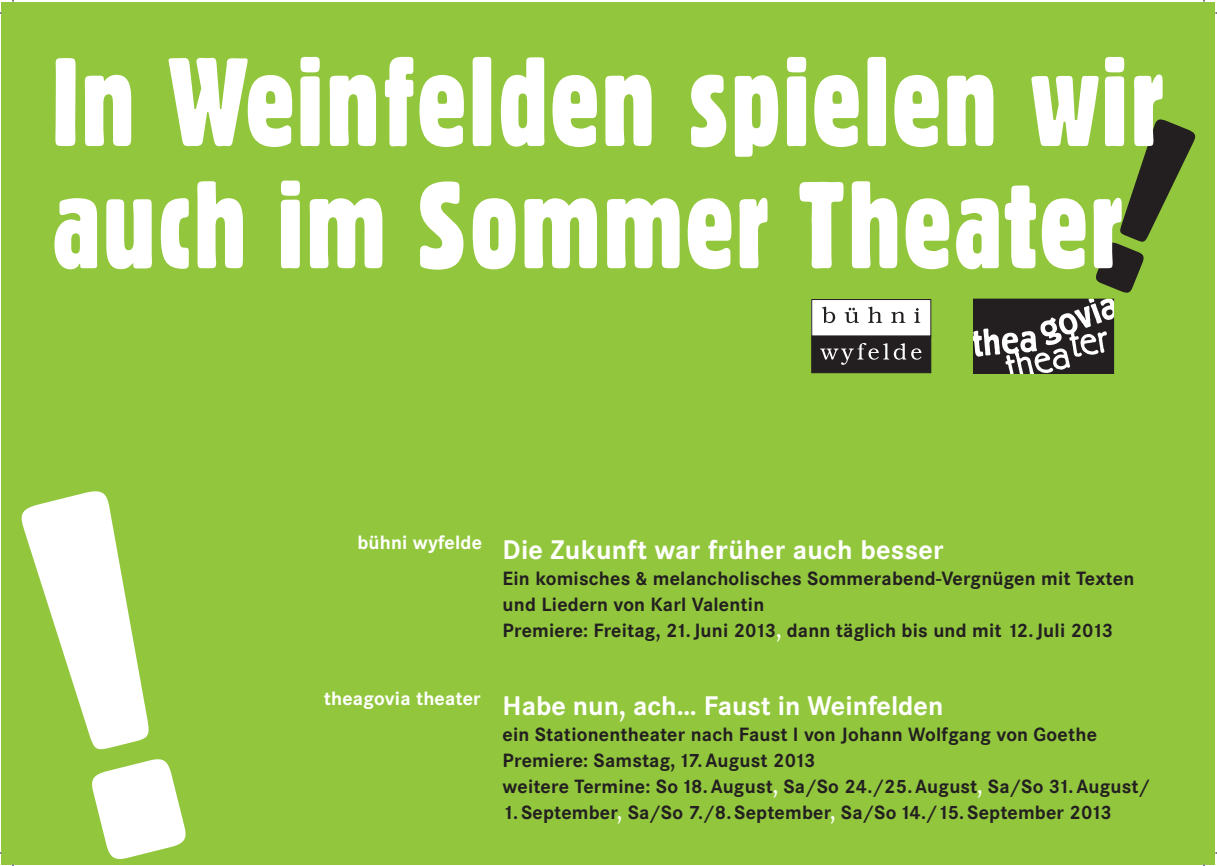
<style>
.page{position:relative;width:1217px;height:866px;background:#fff}
.page>*{position:absolute;margin:0;border:0;box-sizing:border-box;transform-origin:0 0}
.t1{font:122px "Gothic 821 Condensed BT";letter-spacing:.01em;color:#fff}
.t2{font:120px "Gothic 821 Condensed BT";letter-spacing:.01em;color:#fff}
.t3{font:700 28px "Corporate S";color:#fff}
.t4{font:700 20px/26px "Corporate S";letter-spacing:.01em;color:#231f20}
.t5{font:700 20px "Corporate S";letter-spacing:.01em;color:#fff}
.s1{color:#fff}
</style>
<div class="page">
<div style="left:2px;top:2px;width:1213px;height:861px;background:#92c73d"></div>
<div style="left:811px;top:299px;width:119px;height:37px;background:#fff"></div>
<div style="left:811px;top:299px;width:120px;height:37px;border:1px solid #231f20"></div>
<svg style="left:822px;top:306px;width:13px;height:17px"></svg>
<svg style="left:844px;top:307px;width:15px;height:16px"></svg>
<svg style="left:868px;top:306px;width:14px;height:17px"></svg>
<svg style="left:891px;top:311px;width:14px;height:12px"></svg>
<svg style="left:914px;top:308px;width:6px;height:15px"></svg>
<div style="left:811px;top:335px;width:120px;height:38px;background:#231f20;border:1px solid #231f20"></div>
<svg style="left:820px;top:343px;width:101px;height:21px"></svg>
<svg style="left:973px;top:298px;width:142px;height:75px;background:#5d5b5b"></svg>
<h1 class="t1" style="left:52px;top:28px;width:1114px">In Weinfelden spielen wir</h1>
<h2 class="t2" style="left:52px;top:152px;width:1073px">auch im Sommer Theater</h2>
<p class="t5" style="left:357px;top:531px;width:126px">bühni wyfelde</p>
<p class="t5" style="left:324px;top:687px;width:158px">theagovia theater</p>
<h3 class="t3" style="left:502px;top:533px;width:443px">Die Zukunft war früher auch besser</h3>
<p class="t4" style="left:502px;top:565px;width:633px">Ein komisches &amp; melancholisches Sommerabend-Vergnügen mit Texten und Liedern von Karl Valentin<br>Premiere: Freitag, 21.Juni 2013<span class="s1">,</span> dann täglich bis und mit 12.Juli 2013</p>
<h3 class="t3" style="left:502px;top:689px;width:442px">Habe nun, ach… Faust in Weinfelden</h3>
<p class="t4" style="left:502px;top:721px;width:649px">ein Stationentheater nach Faust I von Johann Wolfgang von Goethe<br>Premiere: Samstag, 17.August 2013<br>weitere Termine: So 18.August<span class="s1">,</span> Sa/So 24./25.August<span class="s1">,</span> Sa/So 31.August/</p>
<p class="t4" style="left:502px;top:799px;width:611px">1. September<span class="s1">,</span> Sa/So 7./8. September<span class="s1">,</span> Sa/So 14./15. September 2013</p>
</div>
